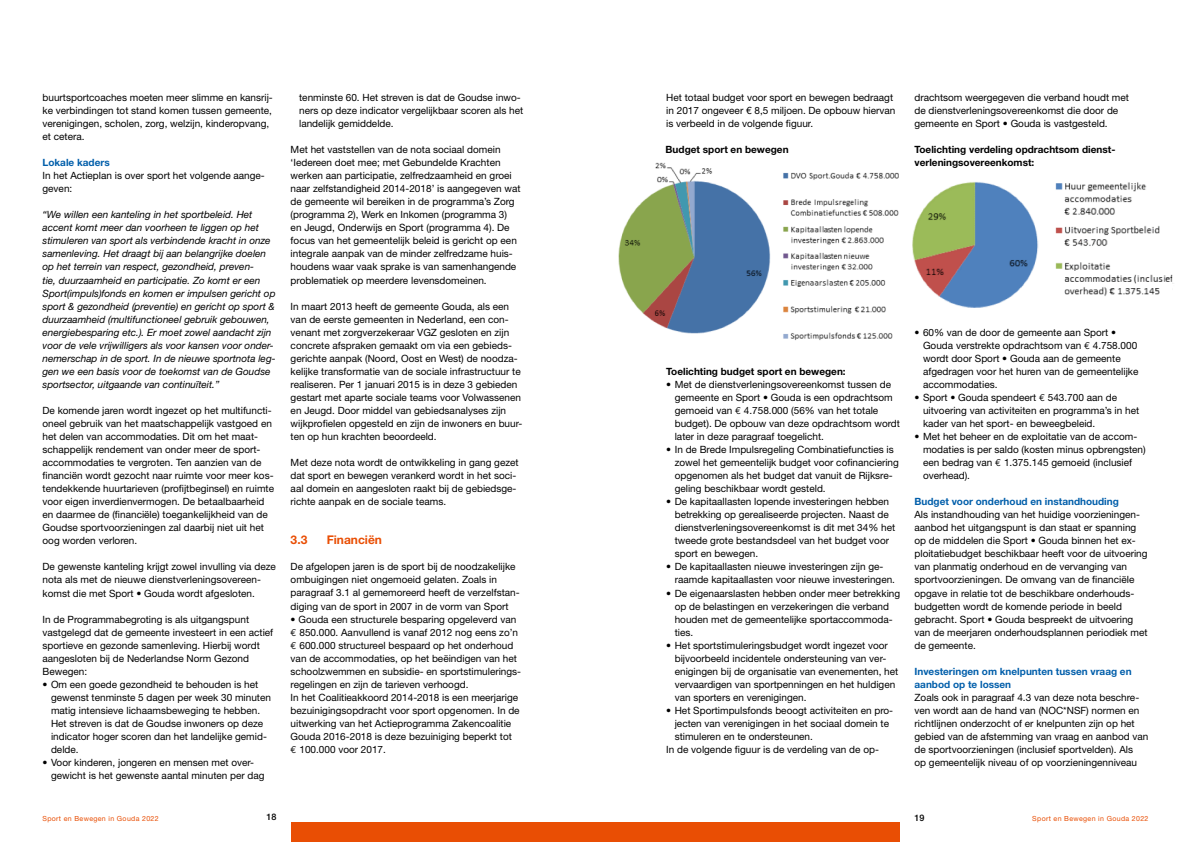
<style>
.page{position:relative;width:1191px;height:842px;background:#fff}
.page>*{position:absolute;margin:0;border:0;box-sizing:border-box;transform-origin:0 0}
.t1{font:700 12px "Helvetica Neue LT Std";color:#e94e04}
.t2{font:10px/13px "Helvetica Neue LT Std";color:#000}
.t3{font:italic 10px/13px "Helvetica Neue LT Std";color:#000}
.t4{font:700 10px/13px "Helvetica Neue LT Std";color:#000}
.t5{font:700 10px/13px "Helvetica Neue LT Std";color:#005eaa}
.t6{font:500 9px "Helvetica Neue LT Std";color:#000}
.t7{font:7px "Helvetica Neue LT Std";letter-spacing:.05em;color:#e94e04}
.s1{font-family:"Euro Mono"}
</style>
<div class="page">
<div style="left:291px;top:822px;width:304px;height:20px;background:#e94e04"></div>
<div style="left:595px;top:822px;width:305px;height:20px;background:#e94e04"></div>
<img style="left:618px;top:162px;width:281px;height:179px">
<img style="left:912px;top:182px;width:262px;height:126px">
<p class="t2" style="left:43px;top:91px;width:232px">buurtsportcoaches moeten meer slimme en kansrij&shy;ke verbindingen tot stand komen tussen gemeente, verenigingen, scholen, zorg, welzijn, kinderopvang, et cetera.</p>
<p class="t5" style="left:43px;top:156px;width:69px">Lokale kaders</p>
<p class="t2" style="left:43px;top:169px;width:224px">In het Actieplan is over sport het volgende aange&shy;geven:</p>
<p class="t3" style="left:43px;top:208px;width:235px">“We willen een kanteling in het sportbeleid. Het accent komt meer dan voorheen te liggen op het stimuleren van sport als verbindende kracht in onze samenleving. Het draagt bij aan belangrijke doelen op het terrein van respect, gezondheid, preven-<br>tie, duurzaamheid en participatie. Zo komt er een Sport(impuls)fonds en komen er impulsen gericht op sport &amp; gezondheid (preventie) en gericht op sport &amp; duurzaamheid (multifunctioneel gebruik gebouwen, energiebesparing etc.). Er moet zowel aandacht zijn voor de vele vrijwilligers als voor kansen voor onder&shy;nemerschap in de sport. In de nieuwe sportnota leg&shy;gen we een basis voor de toekomst van de Goudse sportsector, uitgaande van continuïteit.”</p>
<p class="t2" style="left:43px;top:404px;width:233px">De komende jaren wordt ingezet op het multifuncti&shy;oneel gebruik van het maatschappelijk vastgoed en het delen van accommodaties. Dit om het maat&shy;schappelijk rendement van onder meer de sport&shy;accommodaties te vergroten. Ten aanzien van de financiën wordt gezocht naar ruimte voor meer kos&shy;tendekkende huurtarieven (profijtbeginsel) en ruimte voor eigen inverdienvermogen. De betaalbaarheid en daarmee de (financiële) toegankelijkheid van de Goudse sportvoorzieningen zal daarbij niet uit het oog worden verloren.</p>
<p class="t2" style="left:43px;top:560px;width:235px">De gewenste kanteling krijgt zowel invulling via deze nota als met de nieuwe dienstverleningsovereen&shy;komst die met Sport • Gouda wordt afgesloten.</p>
<p class="t2" style="left:43px;top:612px;width:232px">In de Programmabegroting is als uitgangspunt vastgelegd dat de gemeente investeert in een actief sportieve en gezonde samenleving. Hierbij wordt aangesloten bij de Nederlandse Norm Gezond Bewegen:</p>
<p class="t2" style="left:51px;top:678px;width:221px;text-indent:-8px">• Om een goede gezondheid te behouden is het gewenst tenminste 5 dagen per week 30 minuten matig intensieve lichaamsbeweging te hebben.<br>Het streven is dat de Goudse inwoners op deze indicator hoger scoren dan het landelijke gemid&shy;delde.</p>
<p class="t2" style="left:51px;top:756px;width:215px;text-indent:-9px">• Voor kinderen, jongeren en mensen met over&shy;gewicht is het gewenste aantal minuten per dag</p>
<p class="t2" style="left:299px;top:91px;width:225px">tenminste 60. Het streven is dat de Goudse inwo&shy;ners op deze indicator vergelijkbaar scoren als het landelijk gemiddelde.</p>
<p class="t2" style="left:291px;top:143px;width:231px">Met het vaststellen van de nota sociaal domein ‘Iedereen doet mee; met Gebundelde Krachten werken aan participatie, zelfredzaamheid en groei naar zelfstandigheid 2014-2018’ is aangegeven wat de gemeente wil bereiken in de programma’s Zorg (programma 2), Werk en Inkomen (programma 3)<br>en Jeugd, Onderwijs en Sport (programma 4). De focus van het gemeentelijk beleid is gericht op een integrale aanpak van de minder zelfredzame huis&shy;houdens waar vaak sprake is van samenhangende problematiek op meerdere levensdomeinen.</p>
<p class="t2" style="left:291px;top:299px;width:233px">In maart 2013 heeft de gemeente Gouda, als een van de eerste gemeenten in Nederland, een con&shy;venant met zorgverzekeraar VGZ gesloten en zijn concrete afspraken gemaakt om via een gebieds&shy;gerichte aanpak (Noord, Oost en West) de noodza&shy;kelijke transformatie van de sociale infrastructuur te realiseren. Per 1 januari 2015 is in deze 3 gebieden gestart met aparte sociale teams voor Volwassenen en Jeugd. Door middel van gebiedsanalyses zijn wijkprofielen opgesteld en zijn de inwoners en buur&shy;ten op hun krachten beoordeeld.</p>
<p class="t2" style="left:291px;top:456px;width:229px">Met deze nota wordt de ontwikkeling in gang gezet dat sport en bewegen verankerd wordt in het soci&shy;aal domein en aangesloten raakt bij de gebiedsge&shy;richte aanpak en de sociale teams.</p>
<p class="t1" style="left:291px;top:533px;width:18px">3.3</p>
<p class="t1" style="left:327px;top:533px;width:57px">Financiën</p>
<p class="t2" style="left:291px;top:560px;width:230px">De afgelopen jaren is de sport bij de noodzakelijke ombuigingen niet ongemoeid gelaten. Zoals in paragraaf 3.1 al gememoreerd heeft de verzelfstan&shy;diging van de sport in 2007 in de vorm van Sport</p>
<p class="t2" style="left:291px;top:612px;width:232px">• Gouda een structurele besparing opgeleverd van <span class="s1">A</span> 850.000. Aanvullend is vanaf 2012 nog eens zo’n <span class="s1">A</span> 600.000 structureel bespaard op het onderhoud van de accommodaties, op het beëindigen van het schoolzwemmen en subsidie- en sportstimulerings&shy;regelingen en zijn de tarieven verhoogd.<br>In het Coalitieakkoord 2014-2018 is een meerjarige bezuinigingsopdracht voor sport opgenomen. In de uitwerking van het Actieprogramma Zakencoalitie Gouda 2016-2018 is deze bezuiniging beperkt tot<br><span class="s1">A</span> 100.000 voor 2017.</p>
<p class="t2" style="left:666px;top:91px;width:231px">Het totaal budget voor sport en bewegen bedraagt in 2017 ongeveer € 8,5 miljoen. De opbouw hiervan is verbeeld in de volgende figuur.</p>
<p class="t4" style="left:665px;top:143px;width:124px">Budget sport en bewegen</p>
<p class="t2" style="left:914px;top:91px;width:216px">drachtsom weergegeven die verband houdt met de dienstverleningsovereenkomst die door de gemeente en Sport • Gouda is vastgesteld.</p>
<p class="t4" style="left:914px;top:143px;width:201px">Toelichting verdeling opdrachtsom dienst&shy;verleningsovereenkomst:</p>
<p class="t4" style="left:666px;top:364px;width:181px">Toelichting budget sport en bewegen:</p>
<p class="t2" style="left:675px;top:378px;width:227px;text-indent:-8px">• Met de dienstverleningsovereenkomst tussen de gemeente en Sport • Gouda is een opdrachtsom gemoeid van <span class="s1">A</span> 4.758.000 (56% van het totale budget). De opbouw van deze opdrachtsom wordt later in deze paragraaf toegelicht.</p>
<p class="t2" style="left:675px;top:443px;width:226px;text-indent:-8px">• In de Brede Impulsregeling Combinatiefuncties is zowel het gemeentelijk budget voor cofinanciering opgenomen als het budget dat vanuit de Rijksre&shy;geling beschikbaar wordt gesteld.</p>
<p class="t2" style="left:675px;top:495px;width:222px;text-indent:-8px">• De kapitaallasten lopende investeringen hebben betrekking op gerealiseerde projecten. Naast de dienstverleningsovereenkomst is dit met 34% het tweede grote bestandsdeel van het budget voor sport en bewegen.</p>
<p class="t2" style="left:675px;top:560px;width:222px;text-indent:-8px">• De kapitaallasten nieuwe investeringen zijn ge&shy;raamde kapitaallasten voor nieuwe investeringen.</p>
<p class="t2" style="left:675px;top:586px;width:227px;text-indent:-8px">• De eigenaarslasten hebben onder meer betrekking op de belastingen en verzekeringen die verband houden met de gemeentelijke sportaccommoda&shy;ties.</p>
<p class="t2" style="left:675px;top:638px;width:225px;text-indent:-8px">• Het sportstimuleringsbudget wordt ingezet voor bijvoorbeeld incidentele ondersteuning van ver&shy;enigingen bij de organisatie van evenementen, het vervaardigen van sportpenningen en het huldigen van sporters en verenigingen.</p>
<p class="t2" style="left:666px;top:704px;width:228px">• Het Sportimpulsfonds beoogt activiteiten en pro-</p>
<p class="t2" style="left:675px;top:717px;width:216px">jecten van verenigingen in het sociaal domein te</p>
<p class="t2" style="left:675px;top:730px;width:140px">stimuleren en te ondersteunen.</p>
<p class="t2" style="left:666px;top:743px;width:214px">In de volgende figuur is de verdeling van de op-</p>
<p class="t2" style="left:923px;top:325px;width:217px;text-indent:-8px">• 60% van de door de gemeente aan Sport • Gouda verstrekte opdrachtsom van <span class="s1">A</span> 4.758.000 wordt door Sport • Gouda aan de gemeente afgedragen voor het huren van de gemeentelijke accommodaties.</p>
<p class="t2" style="left:923px;top:391px;width:218px;text-indent:-8px">• Sport • Gouda spendeert <span class="s1">A</span> 543.700 aan de uitvoering van activiteiten en programma’s in het kader van het sport- en beweegbeleid.</p>
<p class="t2" style="left:923px;top:430px;width:224px;text-indent:-8px">• Met het beheer en de exploitatie van de accom&shy;modaties is per saldo (kosten minus opbrengsten) een bedrag van <span class="s1">A</span> 1.375.145 gemoeid (inclusief overhead).</p>
<p class="t5" style="left:914px;top:495px;width:206px">Budget voor onderhoud en instandhouding</p>
<p class="t2" style="left:914px;top:508px;width:235px">Als instandhouding van het huidige voorzieningen&shy;aanbod het uitgangspunt is dan staat er spanning op de middelen die Sport • Gouda binnen het ex&shy;ploitatiebudget beschikbaar heeft voor de uitvoering van planmatig onderhoud en de vervanging van sportvoorzieningen. De omvang van de financiële opgave in relatie tot de beschikbare onderhouds&shy;budgetten wordt de komende periode in beeld gebracht. Sport • Gouda bespreekt de uitvoering van de meerjaren onderhoudsplannen periodiek met de gemeente.</p>
<p class="t5" style="left:914px;top:664px;width:219px">Investeringen om knelpunten tussen vraag en aanbod op te lossen</p>
<p class="t2" style="left:914px;top:691px;width:235px">Zoals ook in paragraaf 4.3 van deze nota beschre&shy;ven wordt aan de hand van (NOC*NSF) normen en richtlijnen onderzocht of er knelpunten zijn op het gebied van de afstemming van vraag en aanbod van de sportvoorzieningen (inclusief sportvelden). Als<br>op gemeentelijk niveau of op voorzieningenniveau</p>
<p class="t7" style="left:43px;top:815px;width:118px">Sport en Bewegen in Gouda 2022</p>
<p class="t6" style="left:266px;top:812px;width:12px">18</p>
<p class="t6" style="left:914px;top:812px;width:12px">19</p>
<p class="t7" style="left:1032px;top:815px;width:118px">Sport en Bewegen in Gouda 2022</p>
</div>
